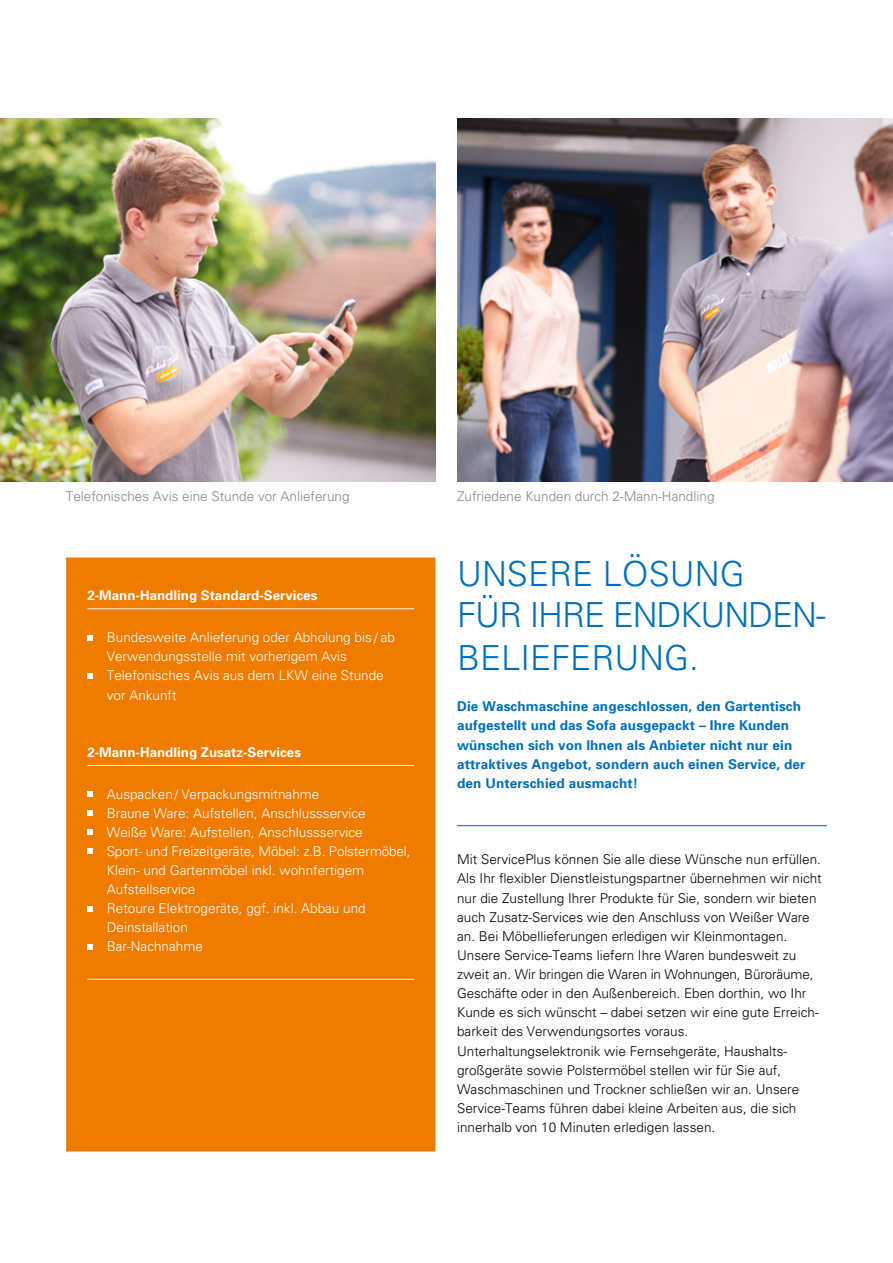
<style>
.page{position:relative;width:893px;height:1263px;background:#fff}
.page>*{position:absolute;margin:0;border:0;box-sizing:border-box;transform-origin:0 0}
.t1{font:300 34.5px/42.3px "Univers";color:#006fb9}
.t2{font:300 13.5px/19.2px "Univers";color:#000}
.t3{font:300 13.5px/19px "Univers";color:#fff}
.t4{font:700 13.5px/19.2px "Univers";letter-spacing:.01em;color:#006fb9}
.t5{font:300 13.5px "Univers";color:#878786}
.t6{font:700 13.35px "Univers";color:#fff}
</style>
<div class="page">
<img style="left:457px;top:118px;width:436px;height:364px">
<img style="left:0;top:118px;width:436px;height:364px">
<svg style="left:66px;top:557px;width:401px;height:595px;background:#f08715"></svg>
<hr style="left:457px;top:825px;width:370px;height:1px;background:#006fb9">
<p class="t5" style="left:66px;top:488px;width:285px">Telefonisches Avis eine Stunde vor Anlieferung</p>
<p class="t5" style="left:457px;top:488px;width:259px">Zufriedene Kunden durch 2-Mann-Handling</p>
<p class="t6" style="left:87px;top:587px;width:231px">2-Mann-Handling Standard-Services</p>
<p class="t3" style="left:107px;top:628px;width:290px">Bundesweite Anlieferung oder Abholung bis / ab Verwendungsstelle mit vorherigem Avis Telefonisches Avis aus dem LKW eine Stunde vor Ankunft</p>
<p class="t6" style="left:87px;top:743px;width:215px">2-Mann-Handling Zusatz-Services</p>
<p class="t3" style="left:107px;top:784px;width:305px">Auspacken / Verpackungsmitnahme<br>Braune Ware: Aufstellen, Anschlussservice<br>Weiße Ware: Aufstellen, Anschlussservice<br>Sport- und Freizeitgeräte, Möbel: z.B. Polstermöbel, Klein- und Gartenmöbel inkl. wohnfertigem Aufstellservice<br>Retoure Elektrogeräte, ggf. inkl. Abbau und Deinstallation<br>Bar-Nachnahme</p>
<h1 class="t1" style="left:457px;top:551px;width:370px">UNSERE LÖSUNG<br>FÜR IHRE ENDKUNDEN-<br>BELIEFERUNG.</h1>
<p class="t4" style="left:457px;top:696px;width:350px">Die Waschmaschine angeschlossen, den Gartentisch aufgestellt und das Sofa ausgepackt – Ihre Kunden wünschen sich von Ihnen als Anbieter nicht nur ein attraktives Angebot, sondern auch einen Service, der den Unterschied ausmacht!</p>
<p class="t2" style="left:457px;top:849px;width:366px">Mit ServicePlus können Sie alle diese Wünsche nun erfüllen.<br>Als Ihr flexibler Dienstleistungspartner übernehmen wir nicht nur die Zustellung Ihrer Produkte für Sie, sondern wir bieten auch Zusatz-Services wie den Anschluss von Weißer Ware an. Bei Möbellieferungen erledigen wir Kleinmontagen.<br>Unsere Service-Teams liefern Ihre Waren bundesweit zu zweit an. Wir bringen die Waren in Wohnungen, Büroräume, Geschäfte oder in den Außenbereich. Eben dorthin, wo Ihr Kunde es sich wünscht – dabei setzen wir eine gute Erreich&shy;barkeit des Verwendungsortes voraus.<br>Unterhaltungselektronik wie Fernsehgeräte, Haushalts&shy;großgeräte sowie Polstermöbel stellen wir für Sie auf, Waschmaschinen und Trockner schließen wir an. Unsere Service-Teams führen dabei kleine Arbeiten aus, die sich innerhalb von 10 Minuten erledigen lassen.</p>
</div>
